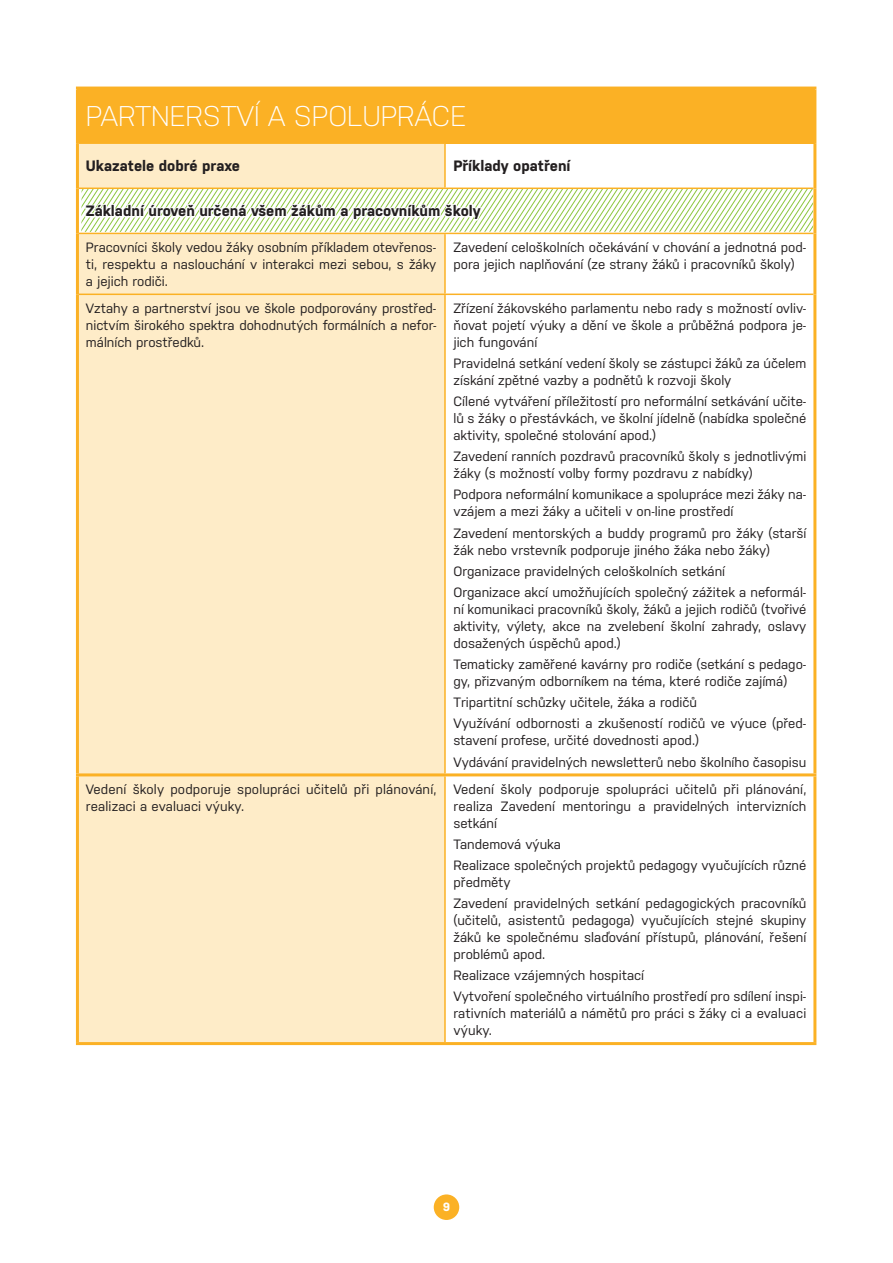
<style>
.page{position:relative;width:893px;height:1263px;background:#fff}
.page>*{position:absolute;margin:0;border:0;box-sizing:border-box;transform-origin:0 0}
.t1{font:300 28.5px "Nudista";color:#fff}
.t2{font:700 15px "Nudista";color:#231f20}
.t3{font:13.5px/17px "Nudista";color:#231f20}
.t4{font:700 12px "Nudista";color:#fff}
</style>
<div class="page">
<div style="left:434px;top:1194px;width:25px;height:26px;background:#fbb125;border-radius:50%"></div>
<div style="left:77px;top:88px;width:738px;height:55px;background:#fbb125"></div>
<div style="left:79px;top:144px;width:365px;height:898px;background:#feecc8"></div>
<hr style="left:444px;top:144px;width:2px;height:44px;background:#fbb125">
<hr style="left:79px;top:188px;width:366px;height:1px;background:#fbb125">
<hr style="left:445px;top:188px;width:368px;height:1px;background:#fbb125">
<hr style="left:79px;top:233px;width:366px;height:1px;background:#fbb125">
<hr style="left:445px;top:233px;width:368px;height:1px;background:#fbb125">
<hr style="left:444px;top:234px;width:2px;height:60px;background:#fbb125">
<hr style="left:79px;top:294px;width:366px;height:1px;background:#fbb125">
<hr style="left:445px;top:294px;width:368px;height:1px;background:#fbb125">
<hr style="left:444px;top:295px;width:2px;height:478px;background:#fbb125">
<hr style="left:444px;top:776px;width:2px;height:266px;background:#fbb125">
<hr style="left:76px;top:143px;width:3px;height:45px;background:#fbb125">
<hr style="left:813px;top:143px;width:3px;height:45px;background:#fbb125">
<hr style="left:76px;top:188px;width:3px;height:45px;background:#fbb125">
<hr style="left:813px;top:188px;width:3px;height:45px;background:#fbb125">
<hr style="left:76px;top:233px;width:3px;height:61px;background:#fbb125">
<hr style="left:813px;top:233px;width:3px;height:61px;background:#fbb125">
<hr style="left:76px;top:294px;width:3px;height:479px;background:#fbb125">
<hr style="left:813px;top:294px;width:3px;height:479px;background:#fbb125">
<hr style="left:76px;top:773px;width:369px;height:3px;background:#fbb125">
<hr style="left:76px;top:776px;width:3px;height:266px;background:#fbb125">
<hr style="left:445px;top:773px;width:371px;height:3px;background:#fbb125">
<hr style="left:813px;top:776px;width:3px;height:266px;background:#fbb125">
<hr style="left:76px;top:1042px;width:369px;height:3px;background:#fbb125">
<hr style="left:445px;top:1042px;width:371px;height:3px;background:#fbb125">
<hr style="left:79px;top:142px;width:366px;height:2px;background:#fbb125">
<hr style="left:445px;top:142px;width:368px;height:2px;background:#fbb125">
<hr style="left:76px;top:87px;width:369px;height:3px;background:#fbb125">
<hr style="left:76px;top:90px;width:3px;height:53px;background:#fbb125">
<hr style="left:445px;top:87px;width:371px;height:3px;background:#fbb125">
<hr style="left:813px;top:90px;width:3px;height:53px;background:#fbb125">
<svg style="left:81px;top:189px;width:732px;height:44px"></svg>
<h1 class="t1" style="left:86px;top:96px;width:382px">PARTNERSTVÍ A SPOLUPRÁCE</h1>
<p class="t2" style="left:86px;top:155px;width:155px">Ukazatele dobré praxe</p>
<p class="t2" style="left:453px;top:155px;width:119px">Příklady opatření</p>
<p class="t2" style="left:86px;top:200px;width:396px">Základní úroveň určená všem žákům a pracovníkům školy</p>
<p class="t3" style="left:86px;top:238px;width:352px;text-align:justify">Pracovníci školy vedou žáky osobním příkladem otevřenos&shy;ti, respektu a naslouchání v interakci mezi sebou, s žáky a jejich rodiči.</p>
<p class="t3" style="left:453px;top:238px;width:354px">Zavedení celoškolních očekávání v chování a jednotná pod&shy;pora jejich naplňování (ze strany žáků i pracovníků školy)</p>
<p class="t3" style="left:86px;top:298px;width:352px;text-align:justify">Vztahy a partnerství jsou ve škole podporovány prostřed&shy;nictvím širokého spektra dohodnutých formálních a nefor&shy;málních prostředků.</p>
<p class="t3" style="left:453px;top:298px;width:354px;text-align:justify">Zřízení žákovského parlamentu nebo rady s možností ovliv&shy;ňovat pojetí výuky a dění ve škole a průběžná podpora je&shy;jich fungování</p>
<p class="t3" style="left:453px;top:354px;width:354px">Pravidelná setkání vedení školy se zástupci žáků za účelem získání zpětné vazby a podnětů k rozvoji školy</p>
<p class="t3" style="left:453px;top:392px;width:354px;text-align:justify">Cílené vytváření příležitostí pro neformální setkávání učite&shy;lů s žáky o přestávkách, ve školní jídelně (nabídka společné aktivity, společné stolování apod.)</p>
<p class="t3" style="left:453px;top:447px;width:354px">Zavedení ranních pozdravů pracovníků školy s jednotlivými žáky (s možností volby formy pozdravu z nabídky)</p>
<p class="t3" style="left:453px;top:485px;width:354px">Podpora neformální komunikace a spolupráce mezi žáky na&shy;vzájem a mezi žáky a učiteli v on-line prostředí</p>
<p class="t3" style="left:453px;top:523px;width:354px">Zavedení mentorských a buddy programů pro žáky (starší žák nebo vrstevník podporuje jiného žáka nebo žáky)</p>
<p class="t3" style="left:453px;top:559px;width:354px;line-height:21.1px">Organizace pravidelných celoškolních setkání<br>Organizace akcí umožňujících společný zážitek a neformál-</p>
<p class="t3" style="left:453px;top:600px;width:354px;text-align:justify">ní komunikaci pracovníků školy, žáků a jejich rodičů (tvořivé aktivity, výlety, akce na zvelebení školní zahrady, oslavy dosažených úspěchů apod.)</p>
<p class="t3" style="left:453px;top:655px;width:354px">Tematicky zaměřené kavárny pro rodiče (setkání s pedago&shy;gy, přizvaným odborníkem na téma, které rodiče zajímá)</p>
<p class="t3" style="left:453px;top:691px;width:354px;line-height:21.1px">Tripartitní schůzky učitele, žáka a rodičů<br>Využívání odbornosti a zkušeností rodičů ve výuce (před-</p>
<p class="t3" style="left:453px;top:729px;width:354px;line-height:21.1px">stavení profese, určité dovednosti apod.)<br>Vydávání pravidelných newsletterů nebo školního časopisu</p>
<p class="t3" style="left:86px;top:779px;width:352px">Vedení školy podporuje spolupráci učitelů při plánování, realizaci a evaluaci výuky.</p>
<p class="t3" style="left:453px;top:779px;width:354px;text-align:justify">Vedení školy podporuje spolupráci učitelů při plánování, realiza Zavedení mentoringu a pravidelných intervizních setkání</p>
<p class="t3" style="left:453px;top:832px;width:354px;line-height:21.1px">Tandemová výuka<br>Realizace společných projektů pedagogy vyučujících různé</p>
<p class="t3" style="left:453px;top:870px;width:354px;line-height:21.1px">předměty<br>Zavedení pravidelných setkání pedagogických pracovníků</p>
<p class="t3" style="left:453px;top:911px;width:354px;text-align:justify">(učitelů, asistentů pedagoga) vyučujících stejné skupiny žáků ke společnému slaďování přístupů, plánování, řešení problémů apod.</p>
<p class="t3" style="left:453px;top:964px;width:354px;line-height:21.1px">Realizace vzájemných hospitací<br>Vytvoření společného virtuálního prostředí pro sdílení inspi-</p>
<p class="t3" style="left:453px;top:1004px;width:354px">rativních materiálů a námětů pro práci s žáky ci a evaluaci výuky.</p>
<p class="t4" style="left:443px;top:1198px;width:9px">9</p>
</div>
